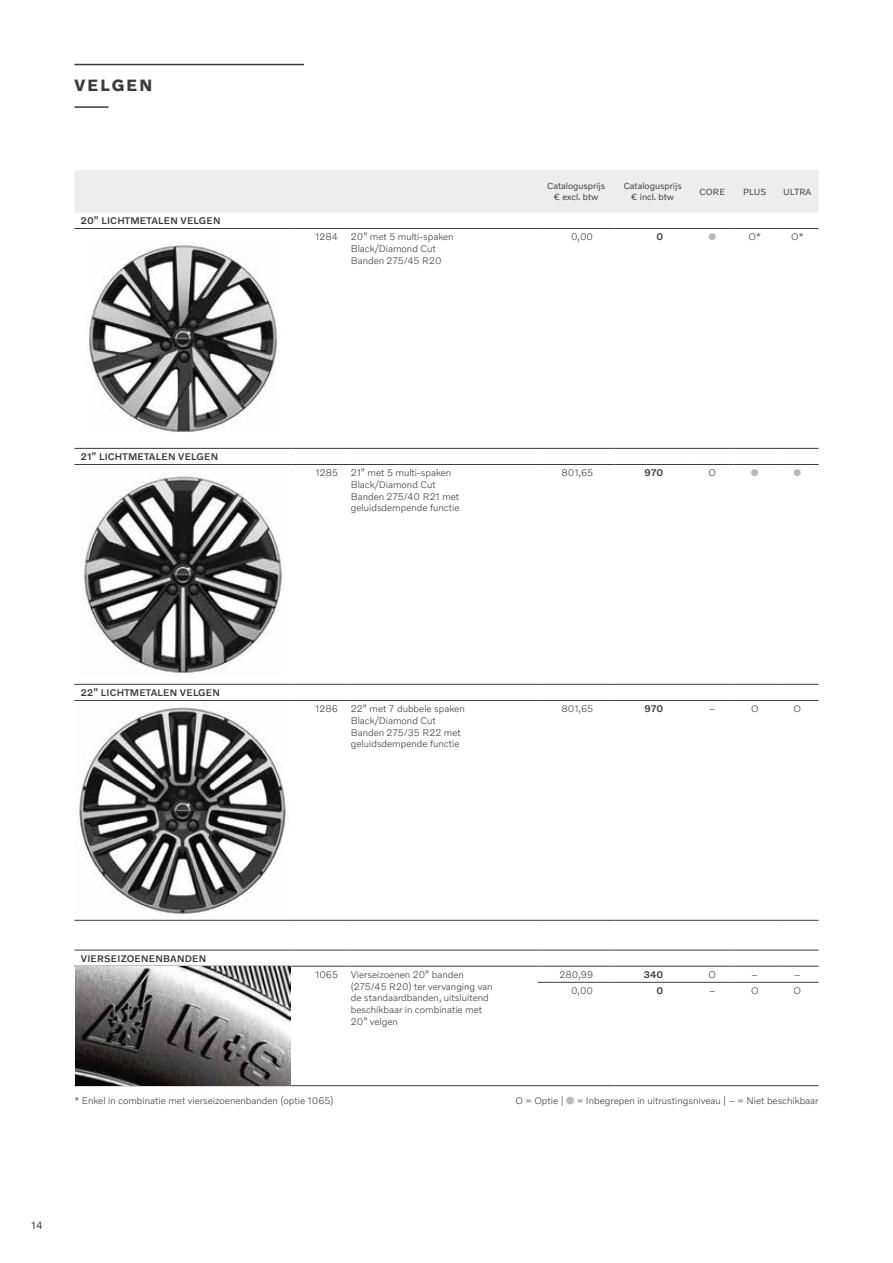
<style>
.page{position:relative;width:893px;height:1263px;background:#fff}
.page>*{position:absolute;margin:0;border:0;box-sizing:border-box;transform-origin:0 0}
.t1{font:700 16.5px "Volvo Novum";letter-spacing:.125em;color:#3c3c3b}
.t2{font:10.5px "Volvo Novum";color:#3c3c3b}
.t3{font:300 9.75px/11.7px "Volvo Novum";color:#3c3c3b}
.t4{font:500 9.75px "Volvo Novum";letter-spacing:.02em;color:#3c3c3b}
.t5{font:9.75px "Zapf Dingbats ITC";color:#bababa}
.t6{font:9px/10.8px "Volvo Novum";color:#3c3c3b;text-align:center}
.s1{font-family:"European Pi One";font-weight:400;color:#bababa}
</style>
<div class="page">
<hr style="left:74px;top:64px;width:230px;height:1px;background:#3c3c3b">
<hr style="left:74px;top:106px;width:34px;height:2px;background:#3c3c3b">
<div style="left:74px;top:170px;width:745px;height:43px;background:#ededed"></div>
<hr style="left:74px;top:228px;width:217px;height:1px;background:#3c3c3b">
<hr style="left:291px;top:228px;width:60px;height:1px;background:#3c3c3b">
<hr style="left:351px;top:228px;width:187px;height:1px;background:#3c3c3b">
<hr style="left:538px;top:228px;width:76px;height:1px;background:#3c3c3b">
<hr style="left:614px;top:228px;width:77px;height:1px;background:#3c3c3b">
<hr style="left:691px;top:228px;width:42px;height:1px;background:#3c3c3b">
<hr style="left:733px;top:228px;width:43px;height:1px;background:#3c3c3b">
<hr style="left:776px;top:228px;width:43px;height:1px;background:#3c3c3b">
<hr style="left:74px;top:464px;width:217px;height:1px;background:#3c3c3b">
<hr style="left:291px;top:464px;width:60px;height:1px;background:#3c3c3b">
<hr style="left:351px;top:464px;width:187px;height:1px;background:#3c3c3b">
<hr style="left:538px;top:464px;width:76px;height:1px;background:#3c3c3b">
<hr style="left:614px;top:464px;width:77px;height:1px;background:#3c3c3b">
<hr style="left:691px;top:464px;width:42px;height:1px;background:#3c3c3b">
<hr style="left:733px;top:464px;width:43px;height:1px;background:#3c3c3b">
<hr style="left:776px;top:464px;width:43px;height:1px;background:#3c3c3b">
<hr style="left:74px;top:700px;width:217px;height:1px;background:#3c3c3b">
<hr style="left:291px;top:700px;width:60px;height:1px;background:#3c3c3b">
<hr style="left:351px;top:700px;width:187px;height:1px;background:#3c3c3b">
<hr style="left:538px;top:700px;width:76px;height:1px;background:#3c3c3b">
<hr style="left:614px;top:700px;width:77px;height:1px;background:#3c3c3b">
<hr style="left:691px;top:700px;width:42px;height:1px;background:#3c3c3b">
<hr style="left:733px;top:700px;width:43px;height:1px;background:#3c3c3b">
<hr style="left:776px;top:700px;width:43px;height:1px;background:#3c3c3b">
<hr style="left:74px;top:966px;width:217px;height:1px;background:#3c3c3b">
<hr style="left:291px;top:966px;width:60px;height:1px;background:#3c3c3b">
<hr style="left:351px;top:966px;width:187px;height:1px;background:#3c3c3b">
<hr style="left:538px;top:966px;width:76px;height:1px;background:#3c3c3b">
<hr style="left:614px;top:966px;width:77px;height:1px;background:#3c3c3b">
<hr style="left:691px;top:966px;width:42px;height:1px;background:#3c3c3b">
<hr style="left:733px;top:966px;width:43px;height:1px;background:#3c3c3b">
<hr style="left:776px;top:966px;width:43px;height:1px;background:#3c3c3b">
<hr style="left:538px;top:982px;width:76px;height:1px;background:#3c3c3b">
<hr style="left:614px;top:982px;width:77px;height:1px;background:#3c3c3b">
<hr style="left:691px;top:982px;width:42px;height:1px;background:#3c3c3b">
<hr style="left:733px;top:982px;width:43px;height:1px;background:#3c3c3b">
<hr style="left:776px;top:982px;width:43px;height:1px;background:#3c3c3b">
<hr style="left:74px;top:448px;width:217px;height:1px;background:#3c3c3b">
<hr style="left:291px;top:448px;width:60px;height:1px;background:#3c3c3b">
<hr style="left:351px;top:448px;width:187px;height:1px;background:#3c3c3b">
<hr style="left:538px;top:448px;width:76px;height:1px;background:#3c3c3b">
<hr style="left:614px;top:448px;width:77px;height:1px;background:#3c3c3b">
<hr style="left:74px;top:684px;width:217px;height:1px;background:#3c3c3b">
<hr style="left:291px;top:684px;width:60px;height:1px;background:#3c3c3b">
<hr style="left:351px;top:684px;width:187px;height:1px;background:#3c3c3b">
<hr style="left:538px;top:684px;width:76px;height:1px;background:#3c3c3b">
<hr style="left:614px;top:684px;width:77px;height:1px;background:#3c3c3b">
<hr style="left:74px;top:920px;width:217px;height:1px;background:#3c3c3b">
<hr style="left:291px;top:920px;width:60px;height:1px;background:#3c3c3b">
<hr style="left:351px;top:920px;width:187px;height:1px;background:#3c3c3b">
<hr style="left:538px;top:920px;width:76px;height:1px;background:#3c3c3b">
<hr style="left:614px;top:920px;width:77px;height:1px;background:#3c3c3b">
<hr style="left:74px;top:950px;width:217px;height:1px;background:#3c3c3b">
<hr style="left:291px;top:950px;width:60px;height:1px;background:#3c3c3b">
<hr style="left:351px;top:950px;width:187px;height:1px;background:#3c3c3b">
<hr style="left:538px;top:950px;width:76px;height:1px;background:#3c3c3b">
<hr style="left:614px;top:950px;width:77px;height:1px;background:#3c3c3b">
<hr style="left:74px;top:1085px;width:217px;height:1px;background:#3c3c3b">
<hr style="left:291px;top:1085px;width:60px;height:1px;background:#3c3c3b">
<hr style="left:351px;top:1085px;width:187px;height:1px;background:#3c3c3b">
<hr style="left:538px;top:1085px;width:76px;height:1px;background:#3c3c3b">
<hr style="left:614px;top:1085px;width:77px;height:1px;background:#3c3c3b">
<hr style="left:691px;top:448px;width:42px;height:1px;background:#3c3c3b">
<hr style="left:733px;top:448px;width:43px;height:1px;background:#3c3c3b">
<hr style="left:776px;top:448px;width:43px;height:1px;background:#3c3c3b">
<hr style="left:691px;top:684px;width:42px;height:1px;background:#3c3c3b">
<hr style="left:733px;top:684px;width:43px;height:1px;background:#3c3c3b">
<hr style="left:776px;top:684px;width:43px;height:1px;background:#3c3c3b">
<hr style="left:691px;top:920px;width:42px;height:1px;background:#3c3c3b">
<hr style="left:733px;top:920px;width:43px;height:1px;background:#3c3c3b">
<hr style="left:776px;top:920px;width:43px;height:1px;background:#3c3c3b">
<hr style="left:691px;top:950px;width:42px;height:1px;background:#3c3c3b">
<hr style="left:733px;top:950px;width:43px;height:1px;background:#3c3c3b">
<hr style="left:776px;top:950px;width:43px;height:1px;background:#3c3c3b">
<hr style="left:691px;top:1085px;width:42px;height:1px;background:#3c3c3b">
<hr style="left:733px;top:1085px;width:43px;height:1px;background:#3c3c3b">
<hr style="left:776px;top:1085px;width:43px;height:1px;background:#3c3c3b">
<img style="left:86px;top:242px;width:191px;height:194px">
<img style="left:81px;top:473px;width:201px;height:201px">
<img style="left:76px;top:704px;width:213px;height:213px">
<img style="left:75px;top:966px;width:216px;height:119px">
<h1 class="t1" style="left:75px;top:75px;width:79px">VELGEN</h1>
<p class="t4" style="left:81px;top:215px;width:141px">20” LICHTMETALEN VELGEN</p>
<p class="t4" style="left:81px;top:451px;width:139px">21” LICHTMETALEN VELGEN</p>
<p class="t4" style="left:81px;top:687px;width:141px">22” LICHTMETALEN VELGEN</p>
<p class="t6" style="left:547px;top:181px;width:60px">Catalogusprijs € excl. btw</p>
<p class="t6" style="left:624px;top:181px;width:60px">Catalogusprijs € incl. btw</p>
<p class="t6" style="left:699px;top:186px;width:27px">CORE</p>
<p class="t6" style="left:743px;top:186px;width:25px">PLUS</p>
<p class="t6" style="left:783px;top:186px;width:30px">ULTRA</p>
<p class="t3" style="left:315px;top:231px;width:24px">1284</p>
<p class="t3" style="left:351px;top:231px;width:104px">20” met 5 multi-spaken<br>Black/Diamond Cut<br>Banden 275/45 R20</p>
<p class="t3" style="left:571px;top:231px;width:24px">0,00</p>
<p class="t4" style="left:657px;top:231px;width:8px">0</p>
<p class="t5" style="left:708px;top:232px;width:9px">●</p>
<p class="t3" style="left:749px;top:231px;width:14px">O*</p>
<p class="t3" style="left:791px;top:231px;width:14px">O*</p>
<p class="t3" style="left:315px;top:467px;width:24px">1285</p>
<p class="t3" style="left:351px;top:467px;width:110px">21” met 5 multi-spaken<br>Black/Diamond Cut<br>Banden 275/40 R21 met geluidsdempende functie</p>
<p class="t3" style="left:562px;top:467px;width:33px">801,65</p>
<p class="t4" style="left:645px;top:467px;width:20px">970</p>
<p class="t3" style="left:708px;top:467px;width:9px">O</p>
<p class="t5" style="left:751px;top:468px;width:9px">●</p>
<p class="t5" style="left:793px;top:468px;width:9px">●</p>
<p class="t3" style="left:315px;top:703px;width:24px">1286</p>
<p class="t3" style="left:351px;top:703px;width:115px">22” met 7 dubbele spaken<br>Black/Diamond Cut<br>Banden 275/35 R22 met geluidsdempende functie</p>
<p class="t3" style="left:562px;top:703px;width:33px">801,65</p>
<p class="t4" style="left:645px;top:703px;width:20px">970</p>
<p class="t3" style="left:709px;top:703px;width:8px">–</p>
<p class="t3" style="left:751px;top:703px;width:9px">O</p>
<p class="t3" style="left:793px;top:703px;width:9px">O</p>
<p class="t4" style="left:81px;top:952px;width:127px">VIERSEIZOENENBANDEN</p>
<p class="t3" style="left:315px;top:968px;width:24px">1065</p>
<p class="t3" style="left:351px;top:968px;width:143px">Vierseizoenen 20” banden (275/45 R20) ter vervanging van de standaardbanden, uitsluitend beschikbaar in combinatie met<br>20” velgen</p>
<p class="t3" style="left:559px;top:968px;width:35px">280,99</p>
<p class="t4" style="left:644px;top:968px;width:21px">340</p>
<p class="t3" style="left:708px;top:968px;width:9px">O</p>
<p class="t3" style="left:752px;top:968px;width:8px">–</p>
<p class="t3" style="left:794px;top:968px;width:8px">–</p>
<p class="t3" style="left:571px;top:984px;width:24px">0,00</p>
<p class="t4" style="left:657px;top:984px;width:8px">0</p>
<p class="t3" style="left:709px;top:984px;width:8px">–</p>
<p class="t3" style="left:751px;top:984px;width:9px">O</p>
<p class="t3" style="left:793px;top:984px;width:9px">O</p>
<p class="t3" style="left:74px;top:1094px;width:261px">* Enkel in combinatie met vierseizoenenbanden (optie 1065)</p>
<p class="t3" style="left:515px;top:1094px;width:305px">O = Optie | <span class="s1">V</span> = Inbegrepen in uitrustingsniveau | – = Niet beschikbaar</p>
<p class="t2" style="left:31px;top:1218px;width:13px">14</p>
</div>
